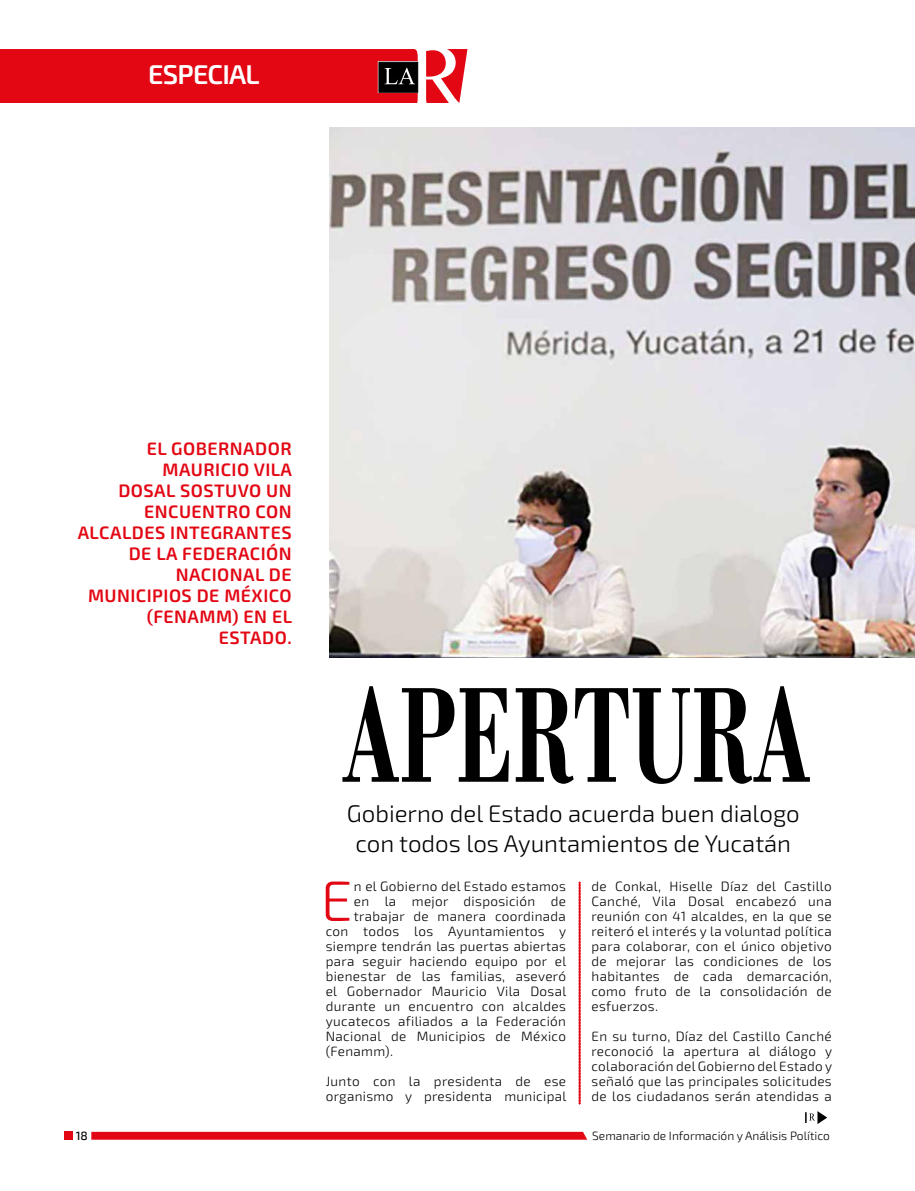
<style>
.page{position:relative;width:915px;height:1191px;background:#fff}
.page>*{position:absolute;margin:0;border:0;box-sizing:border-box;transform-origin:0 0}
.t1{font:700 144px "Bodoni BT";color:#000;scale:.6 1}
.t2{font:300 57px "Exo 2";color:#e30613}
.t3{font:900 27.15px "Exo 2";letter-spacing:-.03em;color:#fff}
.t4{font:600 27.15px "Exo 2";letter-spacing:-.03em;color:#fff}
.t5{font:300 24px/30px "Exo 2";color:#000;text-align:center}
.t6{font:600 18px/21px "Exo 2";letter-spacing:.025em;color:#e30613;text-align:right}
.t7{font:300 13.5px/15px "Exo 2";letter-spacing:.025em;color:#000;text-align:justify}
.t8{font:300 12px "Exo 2";color:#000}
.t9{font:500 12px "Exo 2";color:#000}
</style>
<div class="page">
<div style="left:64px;top:1131px;width:8px;height:9px;background:#e30613"></div>
<svg style="left:91px;top:1131px;width:496px;height:8px;background:#e5212c"></svg>
<svg style="left:0;top:49px;width:467px;height:54px;background:#da131f"></svg>
<svg style="left:805px;top:1111px;width:22px;height:13px"></svg>
<svg style="left:578px;top:882px;width:2px;height:222px"></svg>
<img style="left:329px;top:128px;width:585px;height:529px">
<h3 class="t3" style="left:92px;top:52px;width:108px">Especial</h3>
<h3 class="t4" style="left:148px;top:58px;width:113px">ESPECIAL</h3>
<h3 class="t6" style="left:78px;top:439px;width:216px">EL GOBERNADOR<br>MAURICIO VILA<br>DOSAL SOSTUVO UN<br>ENCUENTRO CON<br>ALCALDES INTEGRANTES<br>DE LA FEDERACIÓN<br>NACIONAL DE<br>MUNICIPIOS DE MÉXICO (FENAMM) EN EL<br>ESTADO.</h3>
<h1 class="t1" style="left:342px;top:645px;width:781px">APERTURA</h1>
<h3 class="t5" style="left:346px;top:798px;width:454px">Gobierno del Estado acuerda buen dialogo con todos los Ayuntamientos de Yucatán</h3>
<h2 class="t2" style="left:320px;top:868px;width:33px">E</h2>
<p class="t7" style="left:354px;top:879px;width:213px">n el Gobierno del Estado estamos</p>
<p class="t7" style="left:354px;top:894px;width:213px">en la mejor disposición de</p>
<p class="t7" style="left:354px;top:909px;width:213px">trabajar de manera coordinada</p>
<p class="t7" style="left:325px;top:924px;width:242px">con todos los Ayuntamientos y</p>
<p class="t7" style="left:325px;top:939px;width:242px">siempre tendrán las puertas abiertas</p>
<p class="t7" style="left:325px;top:954px;width:242px">para seguir haciendo equipo por el</p>
<p class="t7" style="left:325px;top:969px;width:242px">bienestar de las familias, aseveró</p>
<p class="t7" style="left:325px;top:984px;width:242px">el Gobernador Mauricio Vila Dosal</p>
<p class="t7" style="left:325px;top:999px;width:242px">durante un encuentro con alcaldes</p>
<p class="t7" style="left:325px;top:1014px;width:242px">yucatecos afiliados a la Federación</p>
<p class="t7" style="left:325px;top:1029px;width:242px">Nacional de Municipios de México</p>
<p class="t7" style="left:325px;top:1044px;width:69px">(Fenamm).</p>
<p class="t7" style="left:325px;top:1074px;width:242px">Junto con la presidenta de ese organismo y presidenta municipal</p>
<p class="t7" style="left:591px;top:879px;width:242px">de Conkal, Hiselle Díaz del Castillo Canché, Vila Dosal encabezó una reunión con 41 alcaldes, en la que se reiteró el interés y la voluntad política para colaborar, con el único objetivo de mejorar las condiciones de los habitantes de cada demarcación, como fruto de la consolidación de esfuerzos.</p>
<p class="t7" style="left:591px;top:1029px;width:242px">En su turno, Díaz del Castillo Canché reconoció la apertura al diálogo y colaboración del Gobierno del Estado y señaló que las principales solicitudes de los ciudadanos serán atendidas a</p>
<p class="t9" style="left:76px;top:1128px;width:14px">18</p>
<p class="t8" style="left:592px;top:1128px;width:239px">Semanario de Información y Análisis Político</p>
</div>
